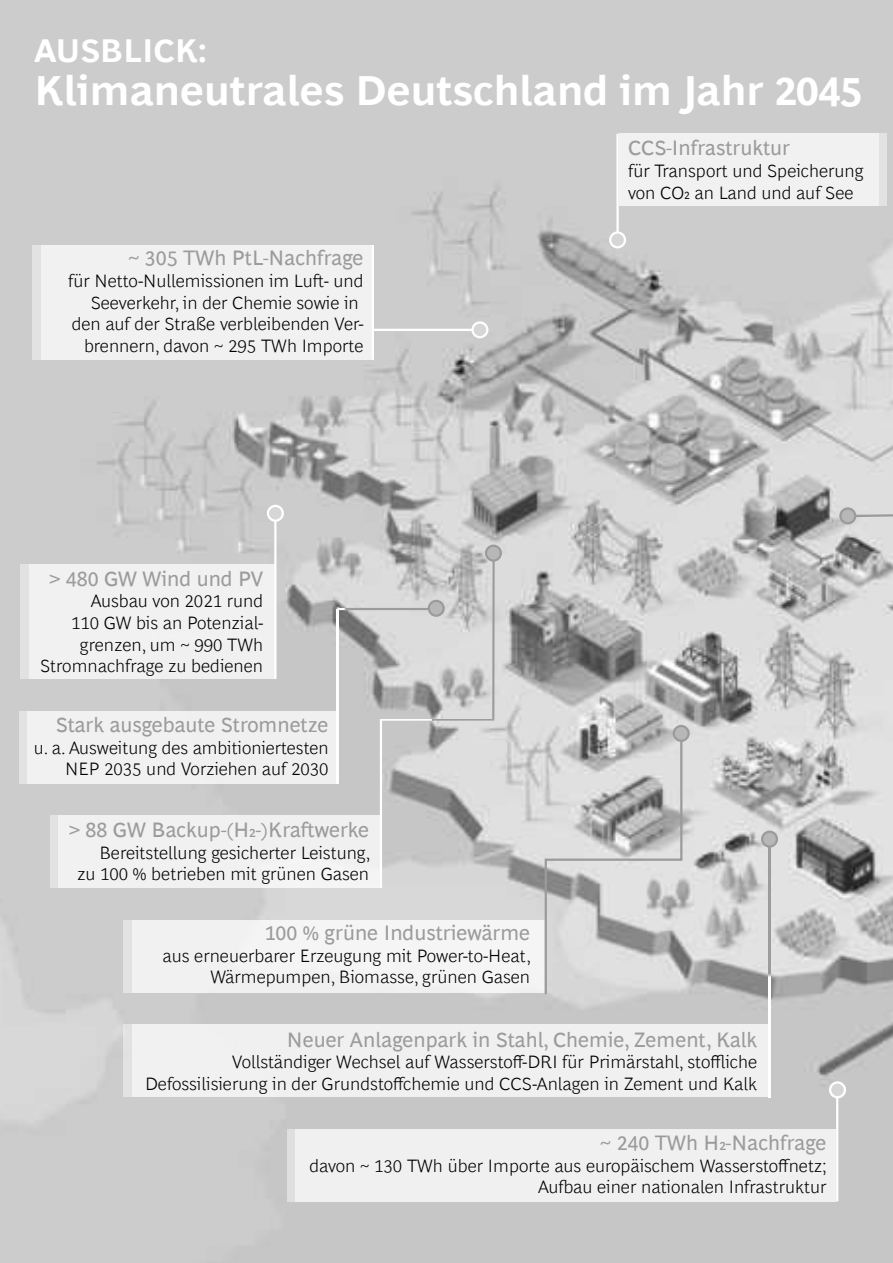
<style>
.page{position:relative;width:893px;height:1263px;background:#fff}
.page>*{position:absolute;margin:0;border:0;box-sizing:border-box;transform-origin:0 0}
.t1{font:700 42px "Henderson BCG Sans";color:#fff}
.t2{font:700 33px "Henderson BCG Sans";color:#fff}
.t3{font:21px "Henderson BCG Sans";color:#9b9b9b}
.t4{font:300 18px/21.6px "Henderson BCG Sans";color:#000;text-align:right}
</style>
<div class="page">
<img style="left:0;top:0;width:893px;height:1263px">
<div style="left:619px;top:134px;width:268px;height:72px;background:linear-gradient(to bottom,#e2e2e2,#e2e2e2)"></div>
<div style="left:123px;top:920px;width:421px;height:72px;background:#e2e2e2"></div>
<div style="left:50px;top:816px;width:332px;height:72px;background:#e2e2e2"></div>
<div style="left:20px;top:564px;width:255px;height:115px;background:#e2e2e2"></div>
<div style="left:33px;top:245px;width:340px;height:115px;background:#e2e2e2"></div>
<div style="left:19px;top:711px;width:319px;height:72px;background:#e2e2e2"></div>
<div style="left:619px;top:134px;width:259px;height:72px;background:#f1f1f1"></div>
<hr style="left:616px;top:134px;width:3px;height:109px;background:#fff">
<div style="left:295px;top:1129px;width:540px;height:72px;background:#f0f0f0"></div>
<hr style="left:836px;top:1086px;width:2px;height:115px;background:#fff">
<div style="left:132px;top:1025px;width:638px;height:72px;background:#f0f0f0"></div>
<img style="left:769px;top:848px;width:2px;height:249px">
<div style="left:132px;top:920px;width:412px;height:72px;background:#f4f4f4"></div>
<div style="left:58px;top:816px;width:324px;height:72px;background:#f1f1f1"></div>
<svg style="left:842px;top:304px;width:51px;height:214px;background:#d8d8d8"></svg>
<div style="left:29px;top:564px;width:246px;height:115px;background:#f1f1f1"></div>
<div style="left:41px;top:245px;width:332px;height:115px;background:#f1f1f1"></div>
<hr style="left:372px;top:245px;width:2px;height:115px;background:#fff">
<hr style="left:373px;top:329px;width:109px;height:2px;background:#fff">
<div style="left:27px;top:711px;width:311px;height:72px;background:#f1f1f1"></div>
<img style="left:380px;top:719px;width:2px;height:169px">
<img style="left:382px;top:719px;width:112px;height:2px">
<img style="left:492px;top:562px;width:3px;height:157px">
<svg style="left:543px;top:733px;width:141px;height:263px;background:#c6c6c6"></svg>
<img style="left:339px;top:607px;width:89px;height:3px">
<img style="left:337px;top:609px;width:2px;height:174px">
<hr style="left:274px;top:513px;width:2px;height:166px;background:#fff">
<div style="left:830px;top:1082px;width:15px;height:15px;background:#d6d6d6;border-radius:50%"></div>
<div style="left:829px;top:1081px;width:17px;height:17px;border:2px solid #fff;border-radius:50%"></div>
<div style="left:762px;top:832px;width:15px;height:14px;background:#b7b7b7;border-radius:50%"></div>
<div style="left:761px;top:830px;width:17px;height:18px;border:2px solid #9b9b9b;border-radius:50%"></div>
<div style="left:674px;top:726px;width:15px;height:15px;background:#b7b7b7;border-radius:50%"></div>
<div style="left:673px;top:725px;width:17px;height:17px;border:2px solid #9b9b9b;border-radius:50%"></div>
<div style="left:486px;top:546px;width:15px;height:14px;background:#b7b7b7;border-radius:50%"></div>
<div style="left:485px;top:545px;width:17px;height:17px;border:2px solid #9b9b9b;border-radius:50%"></div>
<div style="left:429px;top:601px;width:15px;height:15px;background:#b7b7b7;border-radius:50%"></div>
<div style="left:428px;top:600px;width:17px;height:17px;border:2px solid #9b9b9b;border-radius:50%"></div>
<div style="left:268px;top:506px;width:15px;height:15px;background:#d6d6d6;border-radius:50%"></div>
<div style="left:267px;top:505px;width:17px;height:17px;border:2px solid #fff;border-radius:50%"></div>
<div style="left:472px;top:322px;width:15px;height:15px;background:#d6d6d6;border-radius:50%"></div>
<div style="left:471px;top:321px;width:17px;height:17px;border:2px solid #fff;border-radius:50%"></div>
<div style="left:610px;top:232px;width:15px;height:15px;background:#d6d6d6;border-radius:50%"></div>
<div style="left:609px;top:231px;width:17px;height:17px;border:2px solid #fff;border-radius:50%"></div>
<div style="left:840px;top:508px;width:15px;height:15px;background:#b7b7b7;border-radius:50%"></div>
<div style="left:839px;top:507px;width:17px;height:17px;border:2px solid #9b9b9b;border-radius:50%"></div>
<h2 class="t2" style="left:34px;top:37px;width:174px">AUSBLICK:</h2>
<h1 class="t1" style="left:34px;top:74px;width:829px">Klimaneutrales Deutschland im Jahr 2045</h1>
<p class="t3" style="left:129px;top:250px;width:236px">~ 305 TWh PtL-Nachfrage</p>
<p class="t4" style="left:68px;top:268px;width:297px">für Netto-Nullemissionen im Luft- und Seeverkehr, in der Chemie sowie in den auf der Straße verbleibenden Ver&shy;brennern, davon ~ 295 TWh Importe</p>
<p class="t3" style="left:50px;top:570px;width:215px">&gt; 480 GW Wind und PV</p>
<p class="t4" style="left:40px;top:589px;width:224px">Ausbau von 2021 rund<br>110 GW bis an Potenzial&shy;grenzen, um ~ 990 TWh<br>Stromnachfrage zu bedienen</p>
<p class="t3" style="left:56px;top:709px;width:274px">Stark ausgebaute Stromnetze</p>
<p class="t4" style="left:34px;top:735px;width:296px">u. a. Ausweitung des ambitioniertesten<br>NEP 2035 und Vorziehen auf 2030</p>
<p class="t3" style="left:69px;top:814px;width:301px">&gt; 88 GW Backup-(H2-)Kraftwerke</p>
<p class="t4" style="left:77px;top:840px;width:295px">Bereitstellung gesicherter Leistung, zu 100 % betrieben mit grünen Gasen</p>
<p class="t3" style="left:265px;top:917px;width:267px">100 % grüne Industriewärme</p>
<p class="t4" style="left:163px;top:943px;width:370px">aus erneuerbarer Erzeugung mit Power-to-Heat,<br>Wärmepumpen, Biomasse, grünen Gasen</p>
<p class="t3" style="left:628px;top:133px;width:163px">CCS-Infrastruktur</p>
<p class="t4" style="left:628px;top:159px;width:237px;text-align:left">für Transport und Speicherung von CO2 an Land und auf See</p>
<p class="t3" style="left:287px;top:1024px;width:472px">Neuer Anlagenpark in Stahl, Chemie, Zement, Kalk</p>
<p class="t4" style="left:145px;top:1050px;width:614px">Vollständiger Wechsel auf Wasserstoff-DRI für Primärstahl, stoffliche<br>Defossilisierung in der Grundstoffchemie und CCS-Anlagen in Zement und Kalk</p>
<p class="t3" style="left:600px;top:1128px;width:228px">~ 240 TWh H2-Nachfrage</p>
<p class="t4" style="left:309px;top:1153px;width:519px">davon ~ 130 TWh über Importe aus europäischem Wasserstoffnetz;<br>Aufbau einer nationalen Infrastruktur</p>
</div>
